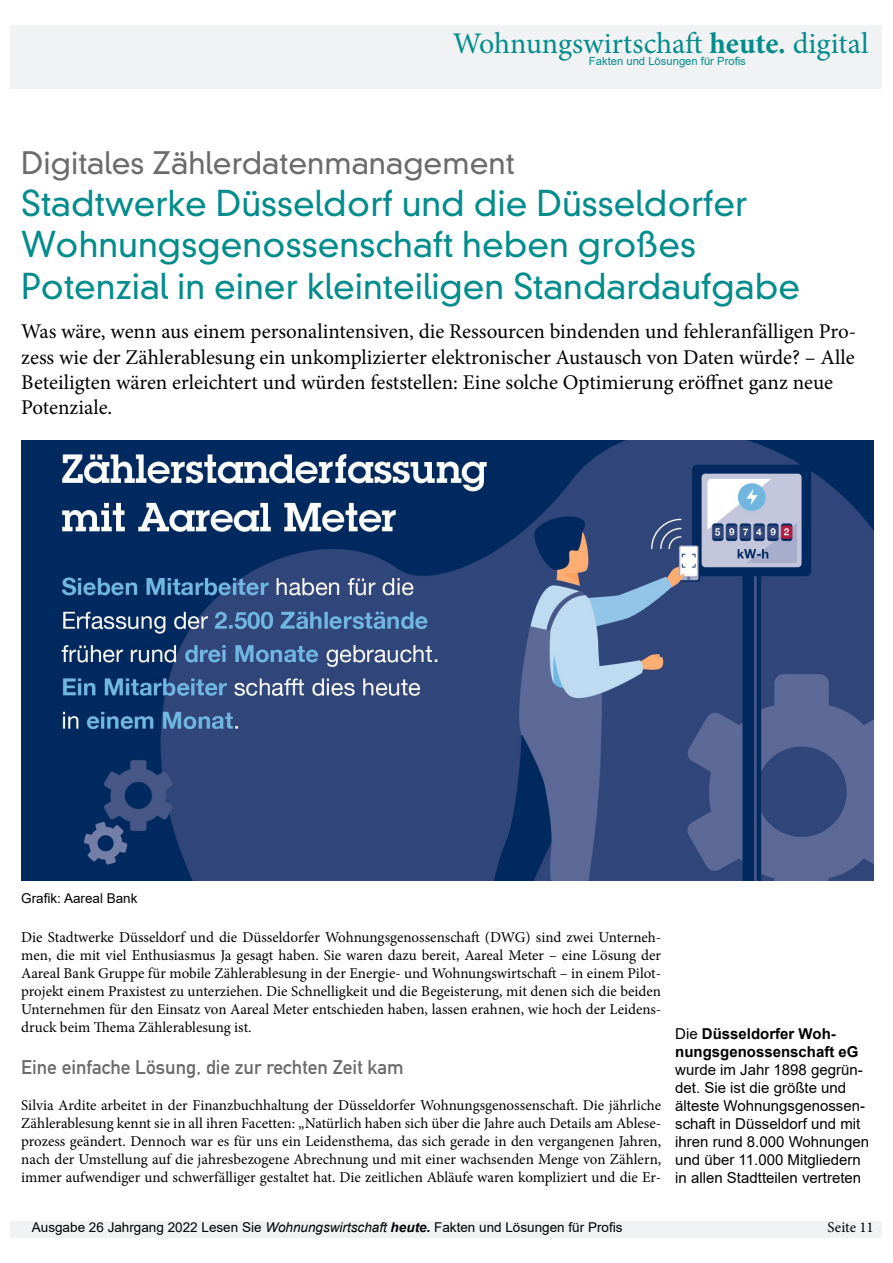
<style>
.page{position:relative;width:893px;height:1263px;background:#fff}
.page>*{position:absolute;margin:0;border:0;box-sizing:border-box;transform-origin:0 0}
.t1{font:300 34.5px/41.4px "DIN Neuzeit Grotesk Std";color:#038c8c}
.t2{font:30px "Minion Pro";color:#038c8c}
.t3{font:300 30px "DIN Neuzeit Grotesk Std";color:#6b6b6b}
.t4{font:21px/25.2px "Minion Pro";color:#000}
.t5{font:19.5px "DIN Mittelschrift Std";color:#6b6b6b}
.t6{font:15px/18px "Minion Pro";color:#000;text-align:justify}
.t7{font:15px/18px "Arial";color:#000}
.t8{font:700 15px/18px "Arial";color:#000}
.t9{font:13.5px "Arial";color:#000}
.t10{font:11.25px "Arial";color:#038c8c}
.s1{font-weight:700}
.s2{font-weight:400}
.s3{font-style:italic}
.s4{font-weight:700;font-style:italic}
</style>
<div class="page">
<div style="left:11px;top:26px;width:871px;height:63px;background:#f1f2f3"></div>
<div style="left:11px;top:1221px;width:871px;height:16px;background:#f1f2f3"></div>
<img style="left:21px;top:440px;width:853px;height:440px">
<h2 class="t2" style="left:453px;top:23px;width:417px">Wohnungswirtschaft <span class="s1">heute.</span> digital</h2>
<p class="t10" style="left:589px;top:53px;width:158px">Fakten und Lösungen für Profis</p>
<h2 class="t3" style="left:21px;top:145px;width:495px">Digitales Zählerdatenmanagement</h2>
<h1 class="t1" style="left:21px;top:183px;width:780px">Stadtwerke Düsseldorf und die Düsseldorfer<br>Wohnungsgenossenschaft heben großes<br>Potenzial in einer kleinteiligen Standardaufgabe</h1>
<p class="t4" style="left:21px;top:319px;width:836px">Was wäre, wenn aus einem personalintensiven, die Ressourcen bindenden und fehleranfälligen Pro&shy;zess wie der Zählerablesung ein unkomplizierter elektronischer Austausch von Daten würde? – Alle Beteiligten wären erleichtert und würden feststellen: Eine solche Optimierung eröffnet ganz neue Potenziale.</p>
<p class="t9" style="left:21px;top:889px;width:118px">Grafik: Aareal Bank</p>
<p class="t6" style="left:21px;top:928px;width:641px">Die Stadtwerke Düsseldorf und die Düsseldorfer Wohnungsgenossenschaft (DWG) sind zwei Unterneh&shy;men, die mit viel Enthusiasmus Ja gesagt haben. Sie waren dazu bereit, Aareal Meter – eine Lösung der Aareal Bank Gruppe für mobile Zählerablesung in der Energie- und Wohnungswirtschaft – in einem Pilot&shy;projekt einem Praxistest zu unterziehen. Die Schnelligkeit und die Begeisterung, mit denen sich die beiden Unternehmen für den Einsatz von Aareal Meter entschieden haben, lassen erahnen, wie hoch der Leidens&shy;druck beim Thema Zählerablesung ist.</p>
<h3 class="t5" style="left:21px;top:1055px;width:384px">Eine einfache Lösung, die zur rechten Zeit kam</h3>
<p class="t6" style="left:21px;top:1096px;width:641px">Silvia Ardite arbeitet in der Finanzbuchhaltung der Düsseldorfer Wohnungsgenossenschaft. Die jährliche Zählerablesung kennt sie in all ihren Facetten: „Natürlich haben sich über die Jahre auch Details am Ablese&shy;prozess geändert. Dennoch war es für uns ein Leidensthema, das sich gerade in den vergangenen Jahren, nach der Umstellung auf die jahresbezogene Abrechnung und mit einer wachsenden Menge von Zählern, immer aufwendiger und schwerfälliger gestaltet hat. Die zeitlichen Abläufe waren kompliziert und die Er-</p>
<p class="t8" style="left:675px;top:1025px;width:185px"><span class="s2">Die</span> Düsseldorfer Woh&shy;nungsgenossenschaft eG</p>
<p class="t7" style="left:675px;top:1060px;width:196px">wurde im Jahr 1898 gegrün&shy;det. Sie ist die größte und älteste Wohnungsgenossen&shy;schaft in Düsseldorf und mit ihren rund 8.000 Wohnungen und über 11.000 Mitgliedern in allen Stadtteilen vertreten</p>
<p class="t9" style="left:32px;top:1218px;width:592px">Ausgabe 26 Jahrgang 2022 Lesen Sie <span class="s3">Wohnungswirtschaft</span> <span class="s4">heute.</span> Fakten und Lösungen für Profis</p>
<p class="t6" style="left:828px;top:1218px;width:48px">Seite 11</p>
</div>
